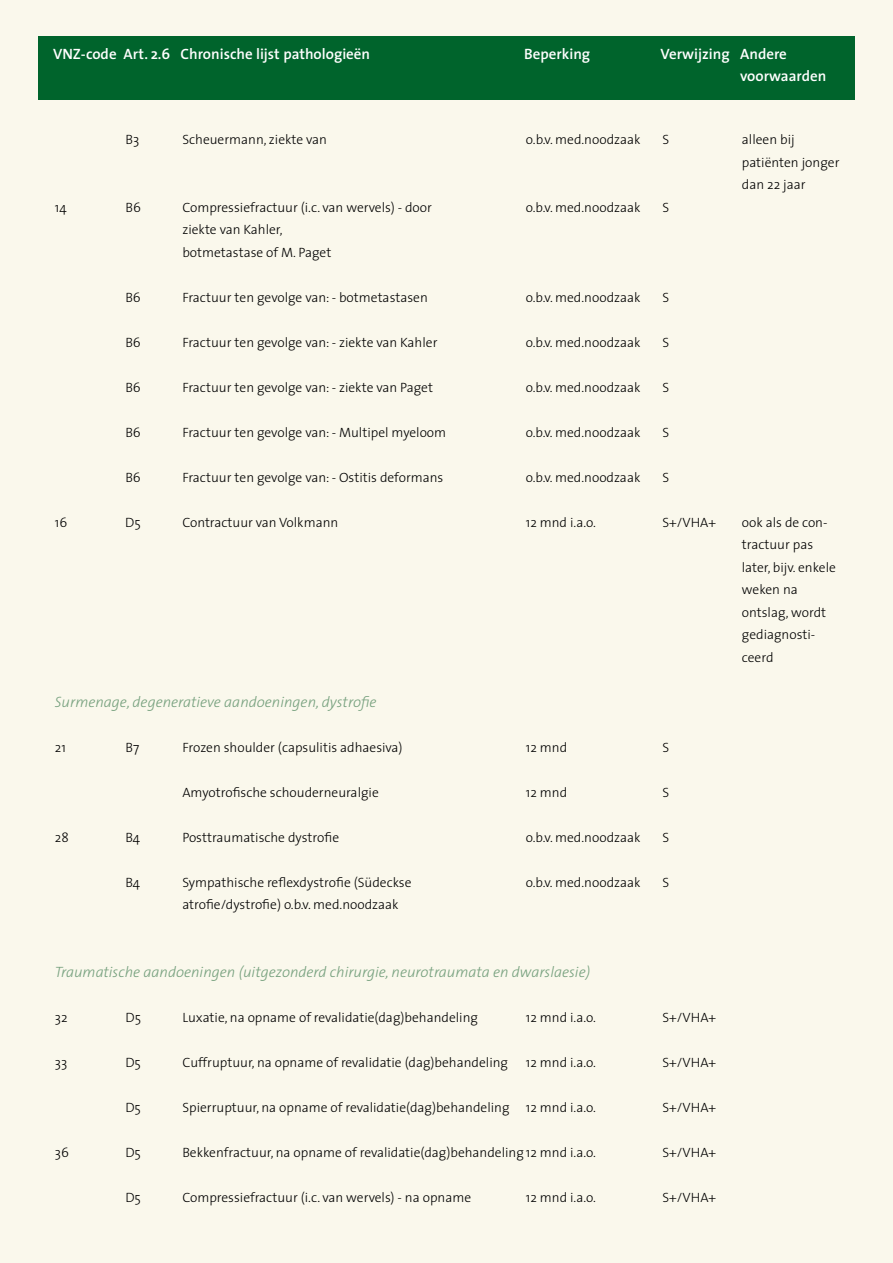
<style>
.page{position:relative;width:893px;height:1263px;background:#faf8ec}
.page>*{position:absolute;margin:0;border:0;box-sizing:border-box;transform-origin:0 0}
.t1{font:italic 300 15px "The Sans";color:#749f7c}
.t2{font:600 15px/22.5px "The Sans";color:#fff}
.t3{font:300 13.5px/22.5px "The Sans";color:#000}
</style>
<div class="page">
<div style="left:38px;top:37px;width:817px;height:63px;background:#00642c"></div>
<p class="t2" style="left:53px;top:43px;width:319px">VNZ-code Art. 2.6 Chronische lijst pathologieën</p>
<p class="t2" style="left:524px;top:43px;width:68px">Beperking</p>
<p class="t2" style="left:740px;top:43px;width:88px;text-indent:-80px">Verwijzing Andere voorwaarden</p>
<p class="t3" style="left:125px;top:128px;width:15px">B3</p>
<p class="t3" style="left:182px;top:128px;width:146px">Scheuermann, ziekte van</p>
<p class="t3" style="left:526px;top:128px;width:116px">o.b.v. med.noodzaak</p>
<p class="t3" style="left:662px;top:128px;width:8px">S</p>
<p class="t3" style="left:742px;top:128px;width:99px">alleen bij patiënten jonger dan 22 jaar</p>
<p class="t3" style="left:55px;top:196px;width:13px">14</p>
<p class="t3" style="left:125px;top:196px;width:17px">B6</p>
<p class="t3" style="left:182px;top:196px;width:251px">Compressiefractuur (i.c. van wervels) - door</p>
<p class="t3" style="left:526px;top:196px;width:116px">o.b.v. med.noodzaak</p>
<p class="t3" style="left:662px;top:196px;width:8px">S</p>
<p class="t3" style="left:182px;top:218px;width:150px">ziekte van Kahler, botmetastase of M. Paget</p>
<p class="t3" style="left:125px;top:286px;width:17px">B6</p>
<p class="t3" style="left:182px;top:286px;width:247px">Fractuur ten gevolge van: - botmetastasen</p>
<p class="t3" style="left:526px;top:286px;width:116px">o.b.v. med.noodzaak</p>
<p class="t3" style="left:662px;top:286px;width:8px">S</p>
<p class="t3" style="left:125px;top:331px;width:17px">B6</p>
<p class="t3" style="left:182px;top:331px;width:257px">Fractuur ten gevolge van: - ziekte van Kahler</p>
<p class="t3" style="left:526px;top:331px;width:116px">o.b.v. med.noodzaak</p>
<p class="t3" style="left:662px;top:331px;width:8px">S</p>
<p class="t3" style="left:125px;top:376px;width:17px">B6</p>
<p class="t3" style="left:182px;top:376px;width:252px">Fractuur ten gevolge van: - ziekte van Paget</p>
<p class="t3" style="left:526px;top:376px;width:116px">o.b.v. med.noodzaak</p>
<p class="t3" style="left:662px;top:376px;width:8px">S</p>
<p class="t3" style="left:125px;top:421px;width:17px">B6</p>
<p class="t3" style="left:182px;top:421px;width:265px">Fractuur ten gevolge van: - Multipel myeloom</p>
<p class="t3" style="left:526px;top:421px;width:116px">o.b.v. med.noodzaak</p>
<p class="t3" style="left:662px;top:421px;width:8px">S</p>
<p class="t3" style="left:125px;top:466px;width:17px">B6</p>
<p class="t3" style="left:182px;top:466px;width:263px">Fractuur ten gevolge van: - Ostitis deformans</p>
<p class="t3" style="left:526px;top:466px;width:116px">o.b.v. med.noodzaak</p>
<p class="t3" style="left:662px;top:466px;width:8px">S</p>
<p class="t3" style="left:55px;top:511px;width:14px">16</p>
<p class="t3" style="left:125px;top:511px;width:17px">D5</p>
<p class="t3" style="left:182px;top:511px;width:157px">Contractuur van Volkmann</p>
<p class="t3" style="left:526px;top:511px;width:72px">12 mnd i.a.o.</p>
<p class="t3" style="left:662px;top:511px;width:55px">S+/VHA+</p>
<p class="t3" style="left:742px;top:511px;width:96px">ook als de con&shy;tractuur pas later, bijv. enkele weken na ontslag, wordt gediagnosti&shy;ceerd</p>
<p class="t1" style="left:55px;top:692px;width:323px">Surmenage, degeneratieve aandoeningen, dystrofie</p>
<p class="t3" style="left:55px;top:736px;width:13px">21</p>
<p class="t3" style="left:125px;top:736px;width:15px">B7</p>
<p class="t3" style="left:182px;top:736px;width:222px">Frozen shoulder (capsulitis adhaesiva)</p>
<p class="t3" style="left:526px;top:736px;width:43px">12 mnd</p>
<p class="t3" style="left:662px;top:736px;width:8px">S</p>
<p class="t3" style="left:182px;top:781px;width:198px">Amyotrofische schouderneuralgie</p>
<p class="t3" style="left:526px;top:781px;width:43px">12 mnd</p>
<p class="t3" style="left:662px;top:781px;width:8px">S</p>
<p class="t3" style="left:55px;top:826px;width:15px">28</p>
<p class="t3" style="left:125px;top:826px;width:16px">B4</p>
<p class="t3" style="left:182px;top:826px;width:158px">Posttraumatische dystrofie</p>
<p class="t3" style="left:526px;top:826px;width:116px">o.b.v. med.noodzaak</p>
<p class="t3" style="left:662px;top:826px;width:8px">S</p>
<p class="t3" style="left:125px;top:871px;width:16px">B4</p>
<p class="t3" style="left:182px;top:871px;width:231px">Sympathische reflexdystrofie (Südeckse</p>
<p class="t3" style="left:526px;top:871px;width:116px">o.b.v. med.noodzaak</p>
<p class="t3" style="left:662px;top:871px;width:8px">S</p>
<p class="t3" style="left:182px;top:893px;width:218px">atrofie/dystrofie) o.b.v. med.noodzaak</p>
<p class="t1" style="left:55px;top:962px;width:537px">Traumatische aandoeningen (uitgezonderd chirurgie, neurotraumata en dwarslaesie)</p>
<p class="t3" style="left:55px;top:1006px;width:14px">32</p>
<p class="t3" style="left:125px;top:1006px;width:17px">D5</p>
<p class="t3" style="left:182px;top:1006px;width:297px">Luxatie, na opname of revalidatie(dag)behandeling</p>
<p class="t3" style="left:526px;top:1006px;width:72px">12 mnd i.a.o.</p>
<p class="t3" style="left:662px;top:1006px;width:55px">S+/VHA+</p>
<p class="t3" style="left:55px;top:1051px;width:14px">33</p>
<p class="t3" style="left:125px;top:1051px;width:17px">D5</p>
<p class="t3" style="left:182px;top:1051px;width:327px">Cuffruptuur, na opname of revalidatie (dag)behandeling</p>
<p class="t3" style="left:526px;top:1051px;width:72px">12 mnd i.a.o.</p>
<p class="t3" style="left:662px;top:1051px;width:55px">S+/VHA+</p>
<p class="t3" style="left:125px;top:1096px;width:17px">D5</p>
<p class="t3" style="left:182px;top:1096px;width:415px">Spierruptuur, na opname of revalidatie(dag)behandeling 12 mnd i.a.o.</p>
<p class="t3" style="left:662px;top:1096px;width:55px">S+/VHA+</p>
<p class="t3" style="left:55px;top:1141px;width:16px">36</p>
<p class="t3" style="left:125px;top:1141px;width:17px">D5</p>
<p class="t3" style="left:182px;top:1141px;width:415px">Bekkenfractuur, na opname of revalidatie(dag)behandeling 12 mnd i.a.o.</p>
<p class="t3" style="left:662px;top:1141px;width:55px">S+/VHA+</p>
<p class="t3" style="left:125px;top:1186px;width:17px">D5</p>
<p class="t3" style="left:182px;top:1186px;width:290px">Compressiefractuur (i.c. van wervels) - na opname</p>
<p class="t3" style="left:526px;top:1186px;width:72px">12 mnd i.a.o.</p>
<p class="t3" style="left:662px;top:1186px;width:55px">S+/VHA+</p>
</div>
